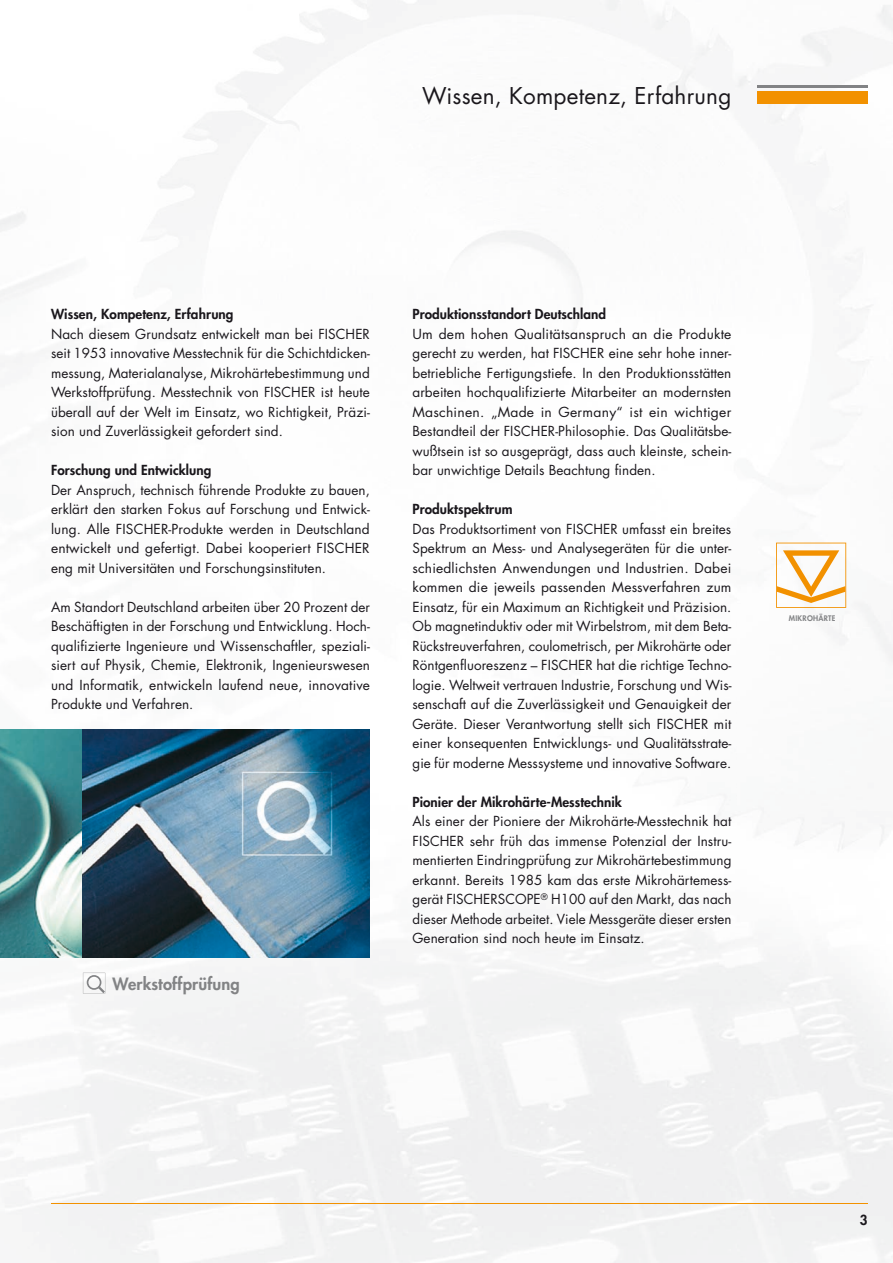
<style>
.page{position:relative;width:893px;height:1263px;background:#fff}
.page>*{position:absolute;margin:0;border:0;box-sizing:border-box;transform-origin:0 0}
.t1{font:22.5px "Futura Std";letter-spacing:.01em;color:#1a171c}
.t2{font:800 16.5px "Futura Std";letter-spacing:.005em;color:#828385}
.t3{font:13.5px/19.5px "Futura Std";letter-spacing:.005em;color:#1a171c;text-align:justify}
.t4{font:800 13.5px "Futura Std";letter-spacing:.005em;color:#1a171c}
.t5{font:800 7.5px "Futura Std";letter-spacing:.04em;color:#828385}
</style>
<div class="page">
<img style="left:0;top:0;width:893px;height:1263px">
<div style="left:757px;top:91px;width:110px;height:13px;background:#f29100"></div>
<hr style="left:757px;top:85px;width:110px;height:2px;background:#828385">
<img style="left:0;top:729px;width:83px;height:228px">
<svg style="left:83px;top:729px;width:287px;height:228px;background:#4d758d"></svg>
<svg style="left:776px;top:543px;width:70px;height:65px"></svg>
<svg style="left:83px;top:973px;width:22px;height:20px"></svg>
<hr style="left:51px;top:1203px;width:816px;height:1px;background:#f29100">
<h1 class="t1" style="left:422px;top:81px;width:311px">Wissen, Kompetenz, Erfahrung</h1>
<p class="t4" style="left:51px;top:305px;width:184px">Wissen, Kompetenz, Erfahrung</p>
<p class="t3" style="left:51px;top:324px;width:321px">Nach diesem Grundsatz entwickelt man bei FISCHER seit 1953 innovative Messtechnik für die Schichtdicken&shy;messung, Materialanalyse, Mikrohärtebestimmung und Werkstoffprüfung. Messtechnik von FISCHER ist heute überall auf der Welt im Einsatz, wo Richtigkeit, Präzi&shy;sion und Zuverlässigkeit gefordert sind.</p>
<p class="t4" style="left:51px;top:461px;width:162px">Forschung und Entwicklung</p>
<p class="t3" style="left:51px;top:480px;width:320px">Der Anspruch, technisch führende Produkte zu bauen, erklärt den starken Fokus auf Forschung und Entwick&shy;lung. Alle FISCHER-Produkte werden in Deutschland entwickelt und gefertigt. Dabei kooperiert FISCHER eng mit Universitäten und Forschungsinstituten.</p>
<p class="t3" style="left:51px;top:597px;width:321px">Am Standort Deutschland arbeiten über 20 Prozent der Beschäftigten in der Forschung und Entwicklung. Hoch&shy;qualifizierte Ingenieure und Wissenschaftler, speziali&shy;siert auf Physik, Chemie, Elektronik, Ingenieurswesen und Informatik, entwickeln laufend neue, innovative Produkte und Verfahren.</p>
<p class="t2" style="left:113px;top:974px;width:129px">Werkstoffprüfung</p>
<p class="t4" style="left:412px;top:305px;width:195px">Produktionsstandort Deutschland</p>
<p class="t3" style="left:412px;top:324px;width:320px">Um dem hohen Qualitätsanspruch an die Produkte gerecht zu werden, hat FISCHER eine sehr hohe inner&shy;betriebliche Fertigungstiefe. In den Produktionsstätten arbeiten hochqualifizierte Mitarbeiter an modernsten Maschinen. „Made in Germany“ ist ein wichtiger Bestandteil der FISCHER-Philosophie. Das Qualitätsbe&shy;wußtsein ist so ausgeprägt, dass auch kleinste, schein&shy;bar unwichtige Details Beachtung finden.</p>
<p class="t4" style="left:412px;top:500px;width:102px">Produktspektrum</p>
<p class="t3" style="left:412px;top:519px;width:321px">Das Produktsortiment von FISCHER umfasst ein breites Spektrum an Mess- und Analysegeräten für die unter&shy;schiedlichsten Anwendungen und Industrien. Dabei kommen die jeweils passenden Messverfahren zum Einsatz, für ein Maximum an Richtigkeit und Präzision.<br>Ob magnetinduktiv oder mit Wirbelstrom, mit dem Beta-Rückstreuverfahren, coulometrisch, per Mikrohärte oder Röntgenfluoreszenz – FISCHER hat die richtige Techno&shy;logie. Weltweit vertrauen Industrie, Forschung und Wis&shy;senschaft auf die Zuverlässigkeit und Genauigkeit der Geräte. Dieser Verantwortung stellt sich FISCHER mit einer konsequenten Entwicklungs- und Qualitätsstrate&shy;gie für moderne Messsysteme und innovative Software.</p>
<p class="t4" style="left:412px;top:793px;width:211px">Pionier der Mikrohärte-Messtechnik</p>
<p class="t3" style="left:412px;top:811px;width:320px">Als einer der Pioniere der Mikrohärte-Messtechnik hat FISCHER sehr früh das immense Potenzial der Instru&shy;mentierten Eindringprüfung zur Mikrohärtebestimmung erkannt. Bereits 1985 kam das erste Mikrohärtemess&shy;gerät FISCHERSCOPE<sup>®</sup> H100 auf den Markt, das nach dieser Methode arbeitet. Viele Messgeräte dieser ersten Generation sind noch heute im Einsatz.</p>
<p class="t5" style="left:789px;top:614px;width:48px">MIKROHÄRTE</p>
<p class="t4" style="left:860px;top:1211px;width:9px">3</p>
</div>
